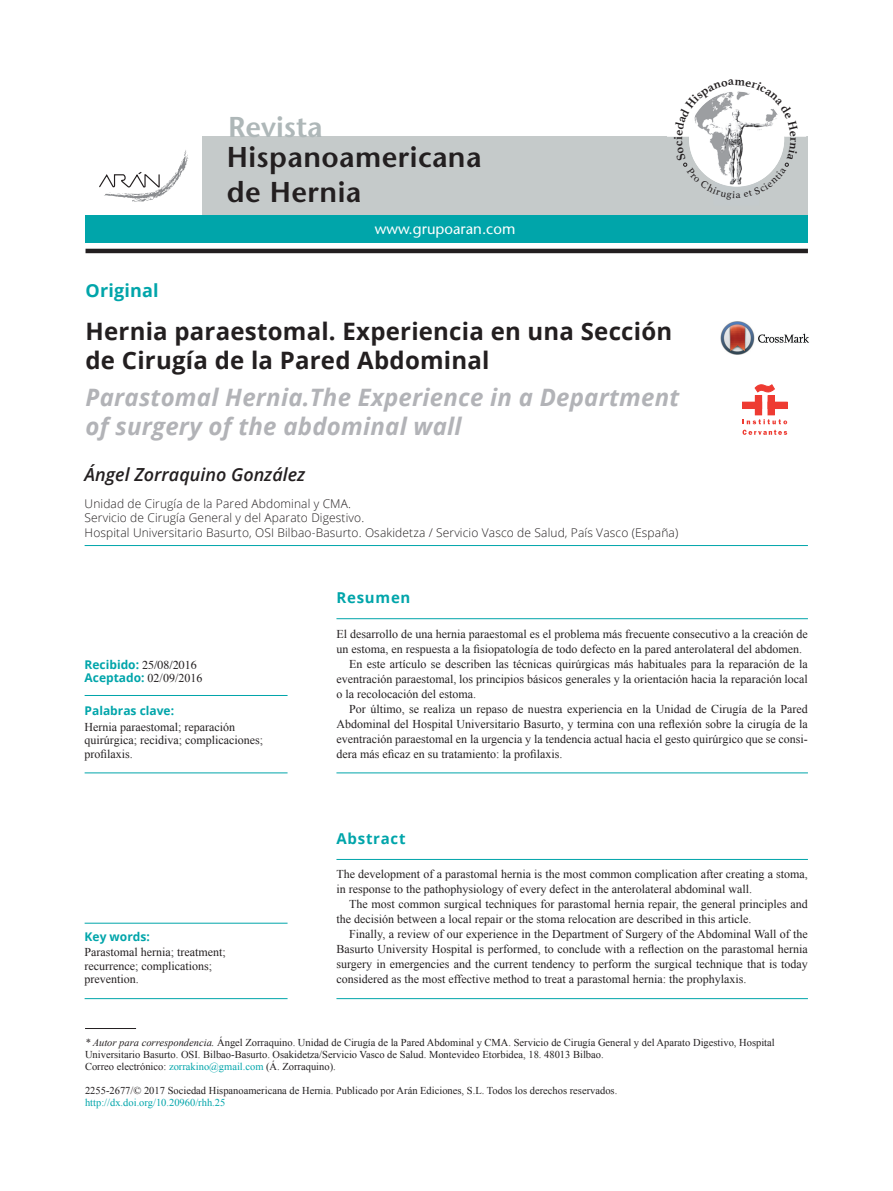
<style>
.page{position:relative;width:893px;height:1191px;background:#fff}
.page>*{position:absolute;margin:0;border:0;box-sizing:border-box;transform-origin:0 0}
.t1{font:600 28.65px/34.3px "Stone Sans Std";letter-spacing:.015em;color:#231f20}
.t2{font:600 28.65px "Stone Sans Std";color:#aeb7b8}
.t3{font:italic 700 24px/28.8px "Open Sans";letter-spacing:.01em;color:#b2b3b7}
.t4{font:700 24px/28.8px "Open Sans";letter-spacing:.01em;color:#231f20}
.t5{font:italic 600 18px "Open Sans";color:#231f20}
.t6{font:700 18px "Open Sans";letter-spacing:.01em;color:#00a5aa}
.t7{font:500 15px "Stone Sans Std";color:#fff}
.t8{font:700 15px "Open Sans";letter-spacing:.05em;color:#00a5aa}
.t9{font:12px/15px "Times New Roman";color:#231f20}
.t10{font:300 12px/14.4px "Open Sans";letter-spacing:.01em;color:#231f20}
.t11{font:700 12px "Open Sans";color:#00a5aa}
.t12{font:12px "Times";color:#231f20}
.t13{font:10.5px/12px "Times New Roman";color:#231f20}
.t14{font:10.5px "Times New Roman";color:#00a5aa}
.s1{font-family:"Open Sans";font-weight:700;color:#00a5aa}
.s2{font-style:italic}
.s3{color:#00a5aa}
</style>
<div class="page">
<div style="left:202px;top:137px;width:606px;height:78px;background:#c5caca"></div>
<div style="left:86px;top:215px;width:722px;height:27px;background:#00a5aa"></div>
<hr style="left:85px;top:545px;width:723px;height:1px;background:#00a5aa">
<hr style="left:336px;top:618px;width:472px;height:1px;background:#00a5aa">
<hr style="left:336px;top:772px;width:472px;height:1px;background:#00a5aa">
<hr style="left:85px;top:695px;width:203px;height:1px;background:#00a5aa">
<hr style="left:85px;top:772px;width:203px;height:1px;background:#00a5aa">
<hr style="left:336px;top:859px;width:472px;height:1px;background:#00a5aa">
<hr style="left:336px;top:998px;width:472px;height:1px;background:#00a5aa">
<hr style="left:85px;top:922px;width:203px;height:1px;background:#00a5aa">
<hr style="left:85px;top:998px;width:203px;height:1px;background:#00a5aa">
<svg style="left:99px;top:150px;width:89px;height:52px"></svg>
<hr style="left:86px;top:249px;width:722px;height:4px;background:#231f20">
<img style="left:720px;top:321px;width:89px;height:34px">
<div style="left:742px;top:402px;width:20px;height:6px;background:#ee3b32"></div>
<div style="left:768px;top:402px;width:19px;height:6px;background:#ee3b32"></div>
<div style="left:755px;top:396px;width:7px;height:19px;background:#ee3b32"></div>
<div style="left:768px;top:396px;width:6px;height:19px;background:#ee3b32"></div>
<svg style="left:755px;top:385px;width:19px;height:7px"></svg>
<svg style="left:742px;top:419px;width:45px;height:5px"></svg>
<svg style="left:742px;top:430px;width:45px;height:5px"></svg>
<hr style="left:85px;top:1028px;width:51px;height:1px;background:#231f20">
<svg style="left:674px;top:91px;width:124px;height:96px"></svg>
<h1 class="t2" style="left:228px;top:110px;width:96px">Revista</h1>
<h1 class="t1" style="left:227px;top:140px;width:256px">Hispanoamericana de Hernia</h1>
<p class="t7" style="left:375px;top:220px;width:142px">www.grupoaran.com</p>
<h3 class="t6" style="left:86px;top:278px;width:75px">Original</h3>
<h2 class="t4" style="left:86px;top:316px;width:588px">Hernia paraestomal. Experiencia en una Sección de Cirugía de la Pared Abdominal</h2>
<h2 class="t3" style="left:86px;top:382px;width:595px">Parastomal Hernia.The Experience in a Department of surgery of the abdominal wall</h2>
<h3 class="t5" style="left:85px;top:462px;width:222px">Ángel Zorraquino González</h3>
<p class="t10" style="left:85px;top:496px;width:595px">Unidad de Cirugía de la Pared Abdominal y CMA.<br>Servicio de Cirugía General y del Aparato Digestivo.<br>Hospital Universitario Basurto, OSI Bilbao-Basurto. Osakidetza / Servicio Vasco de Salud, País Vasco (España)</p>
<p class="t12" style="left:85px;top:653px;width:114px"><span class="s1">Recibido:</span> 25/08/2016</p>
<p class="t9" style="left:85px;top:670px;width:119px"><span class="s1">Aceptado:</span> 02/09/2016</p>
<p class="t11" style="left:85px;top:702px;width:91px">Palabras clave:</p>
<p class="t9" style="left:85px;top:719px;width:180px;line-height:13.5px">Hernia paraestomal; reparación quirúrgica; recidiva; complicaciones; profilaxis.</p>
<p class="t11" style="left:85px;top:927px;width:67px">Key words:</p>
<p class="t9" style="left:85px;top:945px;width:143px;line-height:13.5px">Parastomal hernia; treatment; recurrence; complications; prevention.</p>
<p class="t8" style="left:336px;top:587px;width:76px">Resumen</p>
<p class="t9" style="left:336px;top:626px;width:473px">El desarrollo de una hernia paraestomal es el problema más frecuente consecutivo a la creación de</p>
<p class="t9" style="left:336px;top:641px;width:467px">un estoma, en respuesta a la fisiopatología de todo defecto en la pared anterolateral del abdomen.</p>
<p class="t9" style="left:349px;top:656px;width:460px">En este artículo se describen las técnicas quirúrgicas más habituales para la reparación de la</p>
<p class="t9" style="left:336px;top:671px;width:473px">eventración paraestomal, los principios básicos generales y la orientación hacia la reparación local</p>
<p class="t9" style="left:336px;top:686px;width:141px">o la recolocación del estoma.</p>
<p class="t9" style="left:349px;top:701px;width:460px">Por último, se realiza un repaso de nuestra experiencia en la Unidad de Cirugía de la Pared</p>
<p class="t9" style="left:336px;top:716px;width:473px">Abdominal del Hospital Universitario Basurto, y termina con una reflexión sobre la cirugía de la</p>
<p class="t9" style="left:336px;top:731px;width:473px">eventración paraestomal en la urgencia y la tendencia actual hacia el gesto quirúrgico que se consi-</p>
<p class="t9" style="left:336px;top:746px;width:227px">dera más eficaz en su tratamiento: la profilaxis.</p>
<p class="t8" style="left:336px;top:828px;width:71px">Abstract</p>
<p class="t9" style="left:336px;top:866px;width:473px">The development of a parastomal hernia is the most common complication after creating a stoma, in response to the pathophysiology of every defect in the anterolateral abdominal wall.</p>
<p class="t9" style="left:336px;top:896px;width:473px;text-indent:13px">The most common surgical techniques for parastomal hernia repair, the general principles and the decisión between a local repair or the stoma relocation are described in this article.</p>
<p class="t9" style="left:336px;top:926px;width:473px;text-align:justify;text-indent:13px">Finally, a review of our experience in the Department of Surgery of the Abdominal Wall of the Basurto University Hospital is performed, to conclude with a reflection on the parastomal hernia surgery in emergencies and the current tendency to perform the surgical technique that is today considered as the most effective method to treat a parastomal hernia: the prophylaxis.</p>
<p class="t13" style="left:85px;top:1036px;width:691px"><span class="s2">* Autor para correspondencia.</span> Ángel Zorraquino. Unidad de Cirugía de la Pared Abdominal y CMA. Servicio de Cirugía General y del Aparato Digestivo, Hospital<br>Universitario Basurto. OSI. Bilbao-Basurto. Osakidetza/Servicio Vasco de Salud. Montevideo Etorbidea, 18. 48013 Bilbao.<br>Correo electrónico: <span class="s3">zorrakino@gmail.com</span> (Á. Zorraquino).</p>
<p class="t13" style="left:85px;top:1084px;width:534px">2255-2677/© 2017 Sociedad Hispanoamericana de Hernia. Publicado por Arán Ediciones, S.L. Todos los derechos reservados.</p>
<p class="t14" style="left:85px;top:1095px;width:142px">http://dx.doi.org/10.20960/rhh.25</p>
</div>
